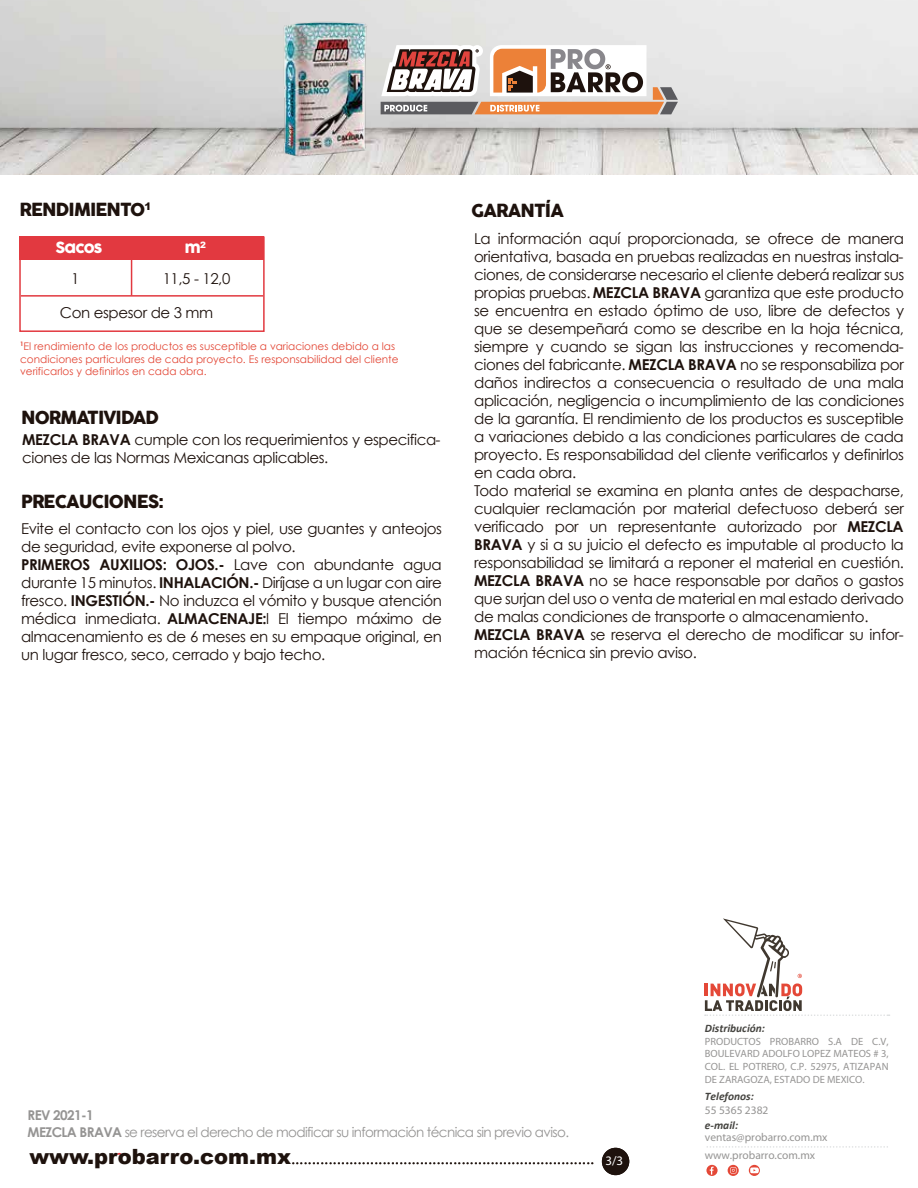
<style>
.page{position:relative;width:918px;height:1188px;background:#fff}
.page>*{position:absolute;margin:0;border:0;box-sizing:border-box;transform-origin:0 0}
.t1{font:900 21px "Arial";color:#1e120d}
.t2{font:17.7px "Cocogoose";letter-spacing:-.05em;color:#1e120d}
.t3{font:15px/18px "Century Gothic";letter-spacing:-.025em;color:#1e120d}
.t4{font:15px "Cocogoose";letter-spacing:-.05em;color:#fff}
.t5{font:13.5px "Century Gothic";letter-spacing:-.045em;color:#959493}
.t6{font:700 13.5px "Century Gothic";letter-spacing:-.045em;color:#959493}
.t7{font:11.4px "Myriad Pro";color:#959493}
.t8{font:italic 700 11.4px "Calibri";color:#44433f}
.t9{font:10.5px/12.6px "Century Gothic";color:#e34736}
.t10{font:10.5px/12.6px "Myriad Pro";color:#959493;text-align:justify}
.s1{font-weight:700}
</style>
<div class="page">
<img style="left:0;top:0;width:918px;height:175px">
<div style="left:19px;top:236px;width:245px;height:24px;background:#e23940"></div>
<div style="left:19px;top:236px;width:246px;height:96px;border:2px solid #e23940"></div>
<hr style="left:21px;top:295px;width:242px;height:2px;background:#e23940">
<hr style="left:131px;top:253px;width:1px;height:42px;background:#e23940">
<div style="left:602px;top:1148px;width:27px;height:27px;background:#1e120d;border-radius:50%"></div>
<svg style="left:706px;top:1165px;width:12px;height:11px"></svg>
<div style="left:728px;top:1165px;width:11px;height:11px;background:#e44837;border-radius:50%"></div>
<svg style="left:749px;top:1165px;width:11px;height:11px"></svg>
<svg style="left:730px;top:1167px;width:7px;height:7px"></svg>
<svg style="left:707px;top:1146px;width:178px;height:2px"></svg>
<svg style="left:705px;top:918px;width:185px;height:98px"></svg>
<img style="left:261px;top:10px;width:128px;height:158px">
<svg style="left:381px;top:45px;width:297px;height:69px"></svg>
<p class="t2" style="left:20px;top:197px;width:133px">RENDIMIENTO<sup>1</sup></p>
<p class="t4" style="left:55px;top:237px;width:49px">Sacos</p>
<p class="t4" style="left:185px;top:237px;width:23px">m<sup>2</sup></p>
<p class="t3" style="left:71px;top:270px;width:10px">1</p>
<p class="t3" style="left:163px;top:270px;width:69px">11,5 - 12,0</p>
<p class="t3" style="left:60px;top:303px;width:155px">Con espesor de 3 mm</p>
<p class="t9" style="left:20px;top:340px;width:380px"><sup>1</sup>El rendimiento de los productos es susceptible a variaciones debido a las condiciones particulares de cada proyecto. Es responsabilidad del cliente verificarlos y definirlos en cada obra.</p>
<p class="t2" style="left:21px;top:405px;width:140px">NORMATIVIDAD</p>
<p class="t3" style="left:22px;top:431px;width:420px"><span class="s1">MEZCLA BRAVA</span> cumple con los requerimientos y especifica&shy;ciones de las Normas Mexicanas aplicables.</p>
<p class="t2" style="left:21px;top:489px;width:144px">PRECAUCIONES:</p>
<p class="t3" style="left:21px;top:519px;width:422px">Evite el contacto con los ojos y piel, use guantes y anteojos de seguridad, evite exponerse al polvo.<br><span class="s1">PRIMEROS AUXILIOS: OJOS.-</span> Lave con abundante agua durante 15 minutos. <span class="s1">INHALACIÓN.-</span> Diríjase a un lugar con aire fresco. <span class="s1">INGESTIÓN.-</span> No induzca el vómito y busque atención médica inmediata. <span class="s1">ALMACENAJE:</span>l El tiempo máximo de almacenamiento es de 6 meses en su empaque original, en un lugar fresco, seco, cerrado y bajo techo.</p>
<p class="t2" style="left:471px;top:198px;width:94px">GARANTÍA</p>
<p class="t3" style="left:474px;top:230px;width:432px">La información aquí proporcionada, se ofrece de manera orientativa, basada en pruebas realizadas en nuestras instala&shy;ciones, de considerarse necesario el cliente deberá realizar sus propias pruebas. <span class="s1">MEZCLA BRAVA</span> garantiza que este producto se encuentra en estado óptimo de uso, libre de defectos y que se desempeñará como se describe en la hoja técnica, siempre y cuando se sigan las instrucciones y recomenda&shy;ciones del fabricante. <span class="s1">MEZCLA BRAVA</span> no se responsabiliza por daños indirectos a consecuencia o resultado de una mala aplicación, negligencia o incumplimiento de las condiciones de la garantía. El rendimiento de los productos es susceptible a variaciones debido a las condiciones particulares de cada proyecto. Es responsabilidad del cliente verificarlos y definirlos en cada obra.<br>Todo material se examina en planta antes de despacharse, cualquier reclamación por material defectuoso deberá ser verificado por un representante autorizado por <span class="s1">MEZCLA BRAVA</span> y si a su juicio el defecto es imputable al producto la responsabilidad se limitará a reponer el material en cuestión.<br><span class="s1">MEZCLA BRAVA</span> no se hace responsable por daños o gastos que surjan del uso o venta de material en mal estado derivado de malas condiciones de transporte o almacenamiento.<br><span class="s1">MEZCLA BRAVA</span> se reserva el derecho de modificar su infor&shy;mación técnica sin previo aviso.</p>
<p class="t8" style="left:705px;top:1020px;width:62px">Distribución:</p>
<p class="t10" style="left:705px;top:1035px;width:185px">PRODUCTOS PROBARRO S.A DE C.V, BOULEVARD ADOLFO LOPEZ MATEOS # 3, COL. EL POTRERO, C.P. 52975, ATIZAPAN DE ZARAGOZA, ESTADO DE MEXICO.</p>
<p class="t8" style="left:705px;top:1088px;width:51px">Telefonos:</p>
<p class="t6" style="left:28px;top:1105px;width:68px">REV 2021-1</p>
<p class="t5" style="left:28px;top:1123px;width:543px"><span class="s1">MEZCLA BRAVA</span> se reserva el derecho de modificar su información técnica sin previo aviso.</p>
<p class="t7" style="left:705px;top:1103px;width:65px">55 5365 2382</p>
<p class="t8" style="left:705px;top:1117px;width:35px">e-mail:</p>
<p class="t7" style="left:705px;top:1130px;width:124px">ventas@probarro.com.mx</p>
<h1 class="t1" style="left:29px;top:1141px;width:263px">www.probarro.com.mx</h1>
<p class="t7" style="left:705px;top:1148px;width:112px">www.probarro.com.mx</p>
<p class="t3" style="left:291px;top:1149px;width:334px">......................................................................... <sub>3/3</sub></p>
</div>
